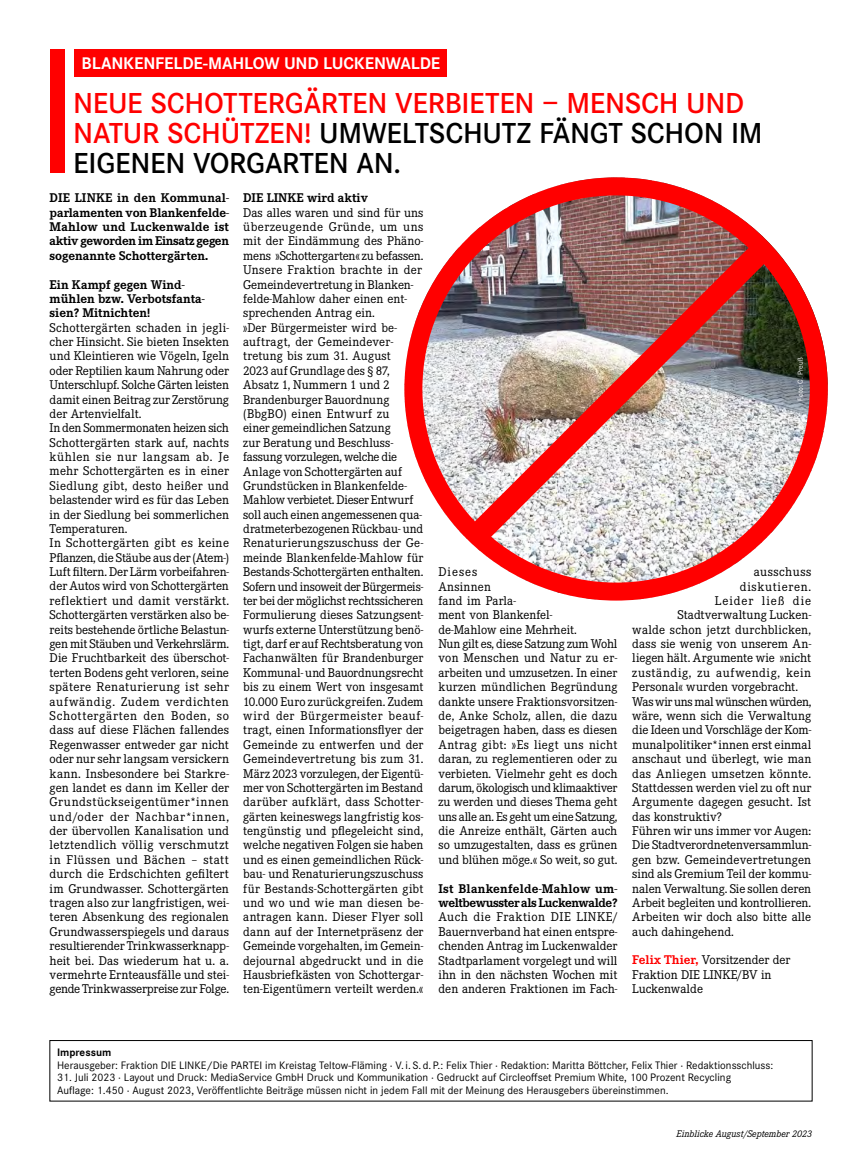
<style>
.page{position:relative;width:862px;height:1170px;background:#fff}
.page>*{position:absolute;margin:0;border:0;box-sizing:border-box;transform-origin:0 0}
.t1{font:600 30px/30px "Corporate S";letter-spacing:-.01em;color:#f00}
.t2{font:700 17.5px "Corporate S";letter-spacing:-.01em;color:#fff}
.t3{font:13.12px/14.4px "Corporate E";color:#000}
.t4{font:700 13.12px/14.4px "Corporate E";color:#000;text-align:justify}
.t5{font:700 13.12px/14.4px "Corporate E";letter-spacing:-.03em;color:#000}
.t6{font:13.12px "Corporate E";letter-spacing:.05em;color:#000}
.t7{font:13.12px "Corporate E";letter-spacing:-.025em;color:#000}
.t8{font:13.12px "Corporate E";letter-spacing:.025em;color:#000}
.t9{font:13.12px "Corporate E";letter-spacing:.065em;color:#000}
.t10{font:13.12px "Corporate E";letter-spacing:.035em;color:#000}
.t11{font:11.25px/12.5px "Corporate S";color:#000}
.t12{font:700 11.25px "Corporate S";color:#000}
.t13{font:italic 10px "Corporate E";color:#000}
.t14{font:7.5px "Corporate S";color:#fff}
.s1{color:#000}
.s2{font-weight:700;color:#f00}
</style>
<div class="page">
<div style="left:50px;top:1040px;width:761px;height:61px;border:1px solid #000"></div>
<div style="left:50px;top:50px;width:14px;height:123px;background:#f00"></div>
<div style="left:74px;top:50px;width:373px;height:27px;background:#f00"></div>
<img style="left:404px;top:177px;width:423px;height:423px;border-radius:207px">
<div style="left:404px;top:177px;width:423px;height:423px;border:18px solid #f00;border-radius:50%"></div>
<img style="left:466px;top:238px;width:307px;height:307px">
<h2 class="t2" style="left:81px;top:53px;width:360px">BLANKENFELDE-MAHLOW UND LUCKENWALDE</h2>
<h1 class="t1" style="left:73px;top:89px;width:690px">NEUE SCHOTTERGÄRTEN VERBIETEN – MENSCH UND<br>NATUR SCHÜTZEN! <span class="s1">UMWELTSCHUTZ FÄNGT SCHON IM<br>EIGENEN VORGARTEN AN.</span></h1>
<p class="t4" style="left:50px;top:191px;width:181px">DIE LINKE in den Kommunal&shy;parlamenten von Blankenfelde-Mahlow und Luckenwalde ist aktiv geworden im Einsatz gegen sogenannte Schottergärten.</p>
<p class="t4" style="left:50px;top:277px;width:156px;text-align:left">Ein Kampf gegen Wind&shy;mühlen bzw. Verbotsfanta&shy;sien? Mitnichten!</p>
<p class="t3" style="left:50px;top:320px;width:181px">Schottergärten schaden in jegli&shy;cher Hinsicht. Sie bieten Insekten und Kleintieren wie Vögeln, Igeln oder Reptilien kaum Nahrung oder<br>Unterschlupf. Solche Gärten leisten damit einen Beitrag zur Zerstörung der Artenvielfalt.<br>In den Sommermonaten heizen sich<br>Schottergärten stark auf, nachts kühlen sie nur langsam ab. Je mehr Schottergärten es in einer<br>Siedlung gibt, desto heißer und belastender wird es für das Leben in der Siedlung bei sommerlichen<br>Temperaturen.<br>In Schottergärten gibt es keine<br>Pflanzen, die Stäube aus der (Atem-)<br>Luft filtern. Der Lärm vorbeifahren&shy;der Autos wird von Schottergärten reflektiert und damit verstärkt.<br>Schottergärten verstärken also be&shy;reits bestehende örtliche Belastun&shy;gen mit Stäuben und Verkehrslärm.<br>Die Fruchtbarkeit des überschot&shy;terten Bodens geht verloren, seine spätere Renaturierung ist sehr aufwändig. Zudem verdichten<br>Schottergärten den Boden, so dass auf diese Flächen fallendes<br>Regenwasser entweder gar nicht oder nur sehr langsam versickern kann. Insbesondere bei Starkre&shy;gen landet es dann im Keller der<br>Grundstückseigentümer*innen und/oder der Nachbar*innen, der übervollen Kanalisation und letztendlich völlig verschmutzt in Flüssen und Bächen – statt durch die Erdschichten gefiltert im Grundwasser. Schottergärten tragen also zur langfristigen, wei&shy;teren Absenkung des regionalen<br>Grundwasserspiegels und daraus resultierender Trinkwasserknapp&shy;heit bei. Das wiederum hat u. a. vermehrte Ernteausfälle und stei&shy;gende Trinkwasserpreise zur Folge.</p>
<p class="t4" style="left:243px;top:191px;width:126px">DIE LINKE wird aktiv</p>
<p class="t3" style="left:243px;top:205px;width:182px">Das alles waren und sind für uns überzeugende Gründe, um uns mit der Eindämmung des Phäno&shy;mens »Schottergarten« zu befassen.<br>Unsere Fraktion brachte in der<br>Gemeindevertretung in Blanken&shy;felde-Mahlow daher einen ent&shy;sprechenden Antrag ein.<br>»Der Bürgermeister wird be&shy;auftragt, der Gemeindever&shy;tretung bis zum 31. August<br>2023 auf Grundlage des § 87,<br>Absatz 1, Nummern 1 und 2<br>Brandenburger Bauordnung (BbgBO) einen Entwurf zu<br>einer gemeindlichen Satzung<br>zur Beratung und Beschluss&shy;fassung vorzulegen, welche die<br>Anlage von Schottergärten auf<br>Grundstücken in Blankenfelde-<br>Mahlow verbietet. Dieser Entwurf soll auch einen angemessenen qua&shy;dratmeterbezogenen Rückbau- und<br>Renaturierungszuschuss der Ge&shy;meinde Blankenfelde-Mahlow für<br>Bestands-Schottergärten enthalten.<br>Sofern und insoweit der Bürgermeis&shy;ter bei der möglichst rechtssicheren<br>Formulierung dieses Satzungsent&shy;wurfs externe Unterstützung benö&shy;tigt, darf er auf Rechtsberatung von<br>Fachanwälten für Brandenburger<br>Kommunal- und Bauordnungsrecht bis zu einem Wert von insgesamt<br>10.000 Euro zurückgreifen. Zudem wird der Bürgermeister beauf&shy;tragt, einen Informationsflyer der<br>Gemeinde zu entwerfen und der<br>Gemeindevertretung bis zum 31.<br>März 2023 vorzulegen, der Eigentü&shy;mer von Schottergärten im Bestand darüber aufklärt, dass Schotter&shy;gärten keineswegs langfristig kos&shy;tengünstig und pflegeleicht sind, welche negativen Folgen sie haben und es einen gemeindlichen Rück&shy;bau- und Renaturierungszuschuss für Bestands-Schottergärten gibt und wo und wie man diesen be&shy;antragen kann. Dieser Flyer soll dann auf der Internetpräsenz der<br>Gemeinde vorgehalten, im Gemein&shy;dejournal abgedruckt und in die<br>Hausbriefkästen von Schottergar&shy;ten-Eigentümern verteilt werden.«</p>
<p class="t14" style="left:795px;top:400px;width:44px;rotate:-90deg">Foto: C. Preuß</p>
<p class="t3" style="left:438px;top:565px;width:180px">Dieses<br>Ansinnen<br>fand im Parla-<br>ment von Blankenfel-<br>de-Mahlow eine Mehrheit.<br>Nun gilt es, diese Satzung zum Wohl von Menschen und Natur zu er&shy;arbeiten und umzusetzen. In einer kurzen mündlichen Begründung dankte unsere Fraktionsvorsitzen&shy;de, Anke Scholz, allen, die dazu beigetragen haben, dass es diesen<br>Antrag gibt: »Es liegt uns nicht daran, zu reglementieren oder zu verbieten. Vielmehr geht es doch darum, ökologisch und klimaaktiver zu werden und dieses Thema geht uns alle an. Es geht um eine Satzung, die Anreize enthält, Gärten auch so umzugestalten, dass es grünen und blühen möge.« So weit, so gut.</p>
<p class="t5" style="left:438px;top:881px;width:180px">Ist Blankenfelde-Mahlow um&shy;weltbewusster als Luckenwalde?</p>
<p class="t3" style="left:438px;top:910px;width:180px;text-align:justify">Auch die Fraktion DIE LINKE/ Bauernverband hat einen entspre&shy;chenden Antrag im Luckenwalder Stadtparlament vorgelegt und will ihn in den nächsten Wochen mit den anderen Fraktionen im Fach-</p>
<p class="t10" style="left:753px;top:564px;width:59px">ausschuss</p>
<p class="t6" style="left:739px;top:579px;width:73px">diskutieren.</p>
<p class="t9" style="left:714px;top:593px;width:98px">Leider ließ die</p>
<p class="t3" style="left:677px;top:608px;width:135px">Stadtverwaltung Lucken-</p>
<p class="t3" style="left:632px;top:622px;width:180px">walde schon jetzt durchblicken,</p>
<p class="t3" style="left:632px;top:636px;width:180px">dass sie wenig von unserem An-</p>
<p class="t3" style="left:632px;top:651px;width:180px">liegen hält. Argumente wie »nicht</p>
<p class="t6" style="left:632px;top:665px;width:180px">zuständig, zu aufwendig, kein</p>
<p class="t3" style="left:632px;top:680px;width:167px">Personal« wurden vorgebracht.</p>
<p class="t7" style="left:632px;top:694px;width:180px">Was wir uns mal wünschen würden,</p>
<p class="t3" style="left:632px;top:708px;width:180px">wäre, wenn sich die Verwaltung</p>
<p class="t3" style="left:632px;top:723px;width:180px">die Ideen und Vorschläge der Kom-</p>
<p class="t3" style="left:632px;top:737px;width:180px">munalpolitiker*innen erst einmal</p>
<p class="t3" style="left:632px;top:751px;width:180px">anschaut und überlegt, wie man</p>
<p class="t8" style="left:632px;top:766px;width:180px">das Anliegen umsetzen könnte.</p>
<p class="t3" style="left:632px;top:780px;width:180px">Stattdessen werden viel zu oft nur</p>
<p class="t3" style="left:632px;top:794px;width:180px">Argumente dagegen gesucht. Ist</p>
<p class="t3" style="left:632px;top:809px;width:91px">das konstruktiv?</p>
<p class="t3" style="left:632px;top:823px;width:180px">Führen wir uns immer vor Augen:</p>
<p class="t3" style="left:632px;top:838px;width:180px">Die Stadtverordnetenversammlun-</p>
<p class="t3" style="left:632px;top:852px;width:180px">gen bzw. Gemeindevertretungen</p>
<p class="t3" style="left:632px;top:866px;width:180px">sind als Gremium Teil der kommu-</p>
<p class="t3" style="left:632px;top:881px;width:180px">nalen Verwaltung. Sie sollen deren</p>
<p class="t3" style="left:632px;top:895px;width:180px">Arbeit begleiten und kontrollieren.</p>
<p class="t3" style="left:632px;top:909px;width:180px">Arbeiten wir doch also bitte alle</p>
<p class="t3" style="left:632px;top:924px;width:103px">auch dahingehend.</p>
<p class="t3" style="left:632px;top:953px;width:159px"><span class="s2">Felix Thier,</span> Vorsitzender der<br>Fraktion DIE LINKE/BV in<br>Luckenwalde</p>
<p class="t12" style="left:57px;top:1045px;width:56px">Impressum</p>
<p class="t11" style="left:57px;top:1058px;width:717px">Herausgeber: Fraktion DIE LINKE/Die PARTEI im Kreistag Teltow-Fläming · V.i.S.d.P.: Felix Thier · Redaktion: Maritta Böttcher, Felix Thier · Redaktionsschluss:</p>
<p class="t11" style="left:57px;top:1071px;width:675px">31. Juli 2023 · Layout und Druck: MediaService GmbH Druck und Kommunikation · Gedruckt auf Circleoffset Premium White, 100 Prozent Recycling<br>Auflage: 1.450 · August 2023, Veröffentlichte Beiträge müssen nicht in jedem Fall mit der Meinung des Herausgebers übereinstimmen.</p>
<p class="t13" style="left:676px;top:1128px;width:137px">Einblicke August/September 2023</p>
</div>
